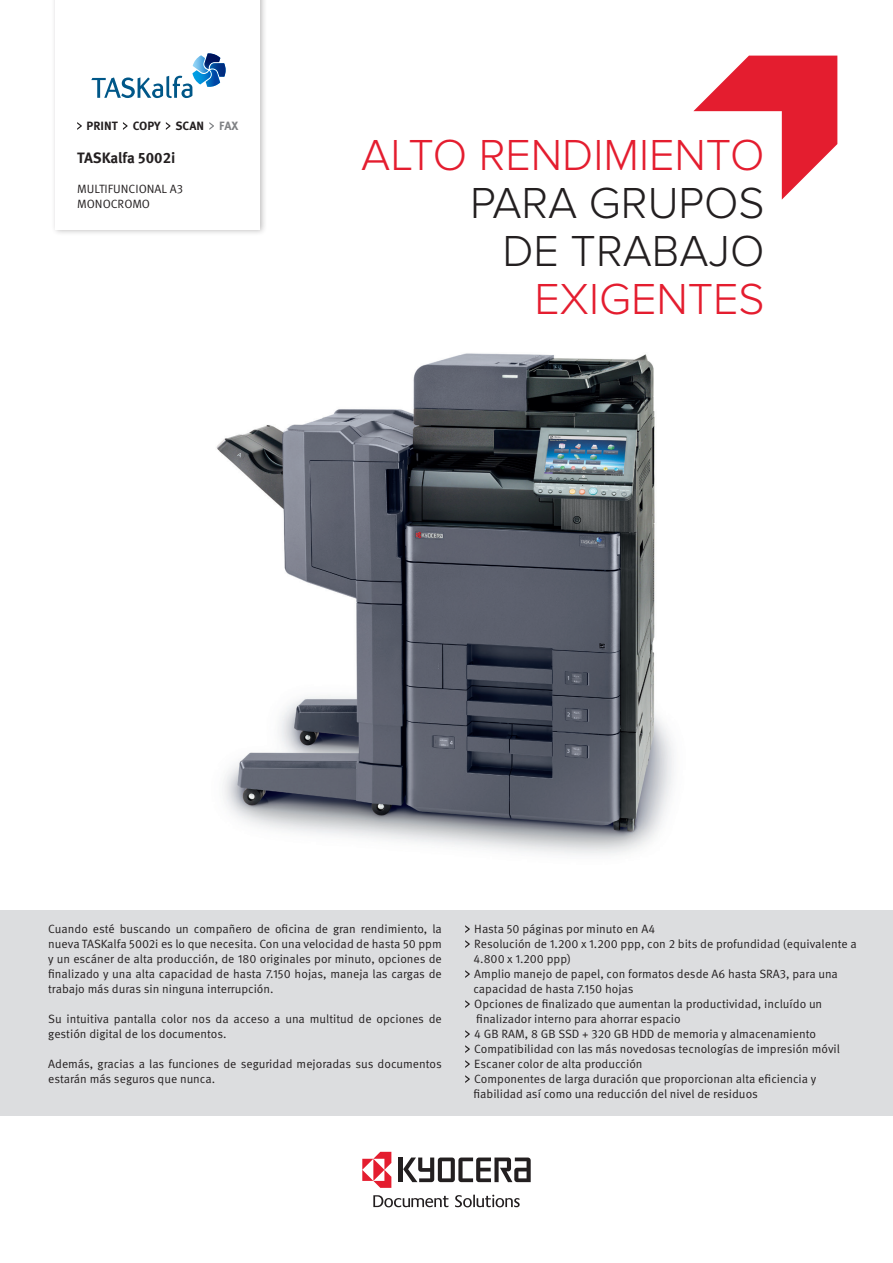
<style>
.page{position:relative;width:893px;height:1263px;background:#fff}
.page>*{position:absolute;margin:0;border:0;box-sizing:border-box;transform-origin:0 0}
.Headline{font:300 45px/48px "Proxima Nova";color:#e41d2f;text-align:right}
.Headline-2{font:300 45px "Proxima Nova";color:#231f20}
.t1{font:700 15px "Meta Pro";color:#231f20}
.Bodycopy{font:12px/15px "Meta Pro Norm";color:#231f20}
.t2{font:700 12px "Meta Pro";color:#231f20}
.s1{color:#808285}
.s2{color:#231f20}
</style>
<div class="page">
<img style="left:216px;top:353px;width:458px;height:502px">
<svg style="left:693px;top:56px;width:144px;height:144px"></svg>
<hr style="left:399px;top:1157px;width:4px;height:25px;background:#231f20">
<svg style="left:403px;top:1157px;width:128px;height:25px"></svg>
<svg style="left:455px;top:1195px;width:65px;height:12px"></svg>
<svg style="left:373px;top:1195px;width:75px;height:12px"></svg>
<svg style="left:362px;top:1152px;width:29px;height:36px"></svg>
<div style="left:51px;top:0;width:216px;height:236px;background:#231f20;opacity:.3"></div>
<div style="left:56px;top:0;width:204px;height:230px;background:#fff"></div>
<div style="left:0;top:910px;width:893px;height:206px;background:#dcdddf"></div>
<svg style="left:465px;top:925px;width:5px;height:8px"></svg>
<svg style="left:465px;top:940px;width:5px;height:8px"></svg>
<svg style="left:465px;top:970px;width:5px;height:8px"></svg>
<svg style="left:465px;top:1000px;width:5px;height:8px"></svg>
<svg style="left:465px;top:1030px;width:5px;height:8px"></svg>
<svg style="left:465px;top:1045px;width:5px;height:8px"></svg>
<svg style="left:465px;top:1060px;width:5px;height:8px"></svg>
<svg style="left:465px;top:1075px;width:5px;height:8px"></svg>
<svg style="left:91px;top:53px;width:135px;height:45px"></svg>
<svg style="left:77px;top:122px;width:5px;height:8px"></svg>
<svg style="left:123px;top:122px;width:5px;height:8px"></svg>
<svg style="left:166px;top:122px;width:4px;height:8px"></svg>
<svg style="left:209px;top:122px;width:5px;height:8px"></svg>
<p class="t2" style="left:87px;top:116px;width:153px">PRINT COPY SCAN <span class="s1">FAX</span></p>
<p class="t1" style="left:77px;top:146px;width:100px">TASKalfa 5002i</p>
<p class="Bodycopy" style="left:77px;top:181px;width:107px">MULTIFUNCIONAL A3</p>
<p class="Bodycopy" style="left:77px;top:196px;width:74px">MONOCROMO</p>
<p class="Headline" style="left:361px;top:132px;width:405px">ALTO RENDIMIENTO<br><span class="s2">PARA GRUPOS</span></p>
<p class="Headline-2" style="left:502px;top:225px;width:263px">DE TRABAJO</p>
<p class="Headline" style="left:535px;top:276px;width:232px">EXIGENTES</p>
<p class="Bodycopy" style="left:48px;top:920px;width:395px;text-align:justify">Cuando esté buscando un compañero de oficina de gran rendimiento, la nueva TASKalfa 5002i es lo que necesita. Con una velocidad de hasta 50 ppm y un escáner de alta producción, de 180 originales por minuto, opciones de finalizado y una alta capacidad de hasta 7.150 hojas, maneja las cargas de trabajo más duras sin ninguna interrupción.</p>
<p class="Bodycopy" style="left:48px;top:1010px;width:395px">Su intuitiva pantalla color nos da acceso a una multitud de opciones de gestión digital de los documentos.</p>
<p class="Bodycopy" style="left:48px;top:1055px;width:395px">Además, gracias a las funciones de seguridad mejoradas sus documentos estarán más seguros que nunca.</p>
<p class="Bodycopy" style="left:474px;top:920px;width:182px">Hasta 50 páginas por minuto en A4</p>
<p class="Bodycopy" style="left:474px;top:935px;width:384px">Resolución de 1.200 x 1.200 ppp, con 2 bits de profundidad (equivalente a</p>
<p class="Bodycopy" style="left:473px;top:950px;width:99px">4.800 x 1.200 ppp)</p>
<p class="Bodycopy" style="left:474px;top:965px;width:365px">Amplio manejo de papel, con formatos desde A6 hasta SRA3, para una</p>
<p class="Bodycopy" style="left:473px;top:980px;width:162px">capacidad de hasta 7.150 hojas</p>
<p class="Bodycopy" style="left:474px;top:995px;width:349px">Opciones de finalizado que aumentan la productividad, incluído un</p>
<p class="Bodycopy" style="left:476px;top:1010px;width:206px">finalizador interno para ahorrar espacio</p>
<p class="Bodycopy" style="left:474px;top:1025px;width:343px">4 GB RAM, 8 GB SSD + 320 GB HDD de memoria y almacenamiento</p>
<p class="Bodycopy" style="left:474px;top:1040px;width:367px">Compatibilidad con las más novedosas tecnologías de impresión móvil</p>
<p class="Bodycopy" style="left:474px;top:1055px;width:170px">Escaner color de alta producción</p>
<p class="Bodycopy" style="left:474px;top:1070px;width:343px">Componentes de larga duración que proporcionan alta eficiencia y</p>
<p class="Bodycopy" style="left:473px;top:1085px;width:286px">fiabilidad así como una reducción del nivel de residuos</p>
</div>
